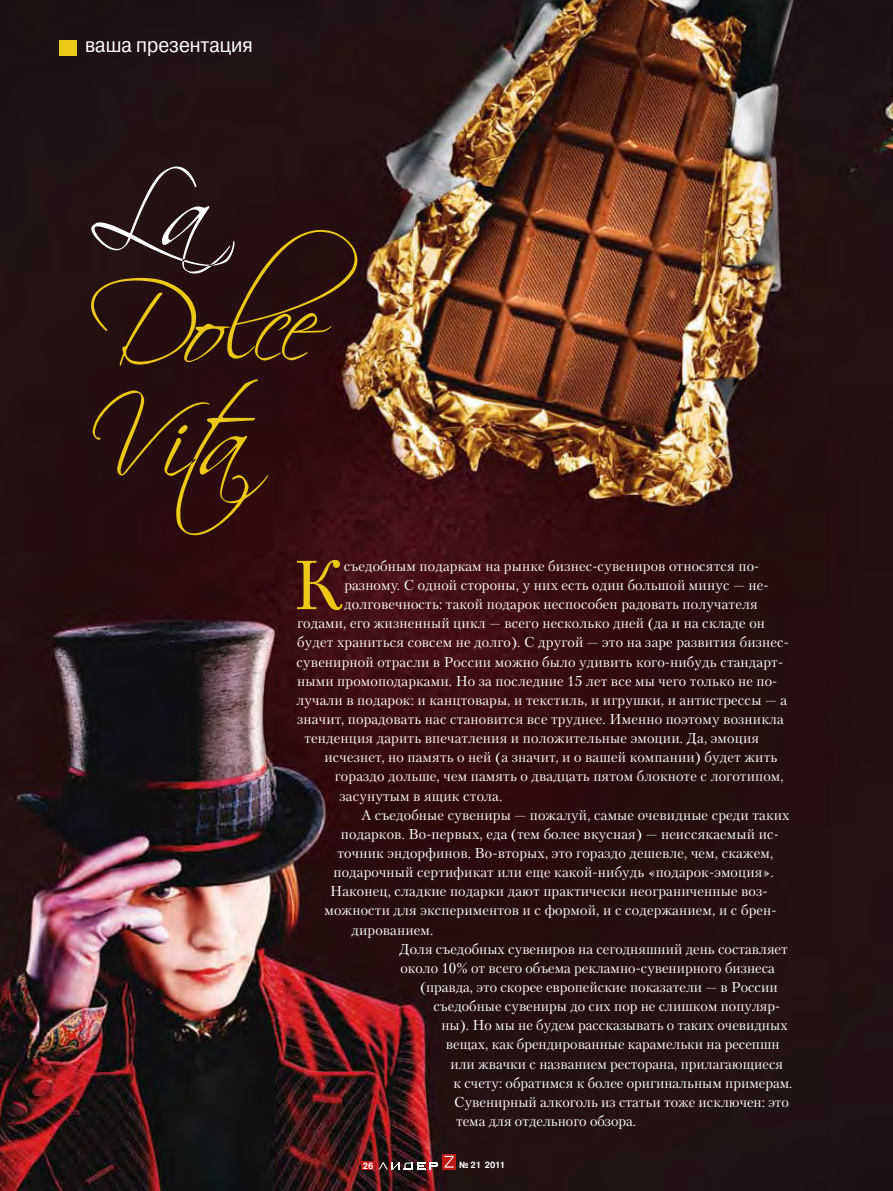
<style>
.page{position:relative;width:893px;height:1191px;background:#fff}
.page>*{position:absolute;margin:0;border:0;box-sizing:border-box;transform-origin:0 0}
.t1{font:68.85px "Petersburg C";color:#ecc917}
.t2{font:21px "Pragmatica C";color:#fff;scale:.9 1}
.t3{font:14.25px "Petersburg C";letter-spacing:.01em;color:#fff}
.t4{font:700 9px "Pragmatica C";color:#fff;scale:.9 1}
</style>
<div class="page">
<img style="left:0;top:0;width:893px;height:1191px">
<svg style="left:93px;top:379px;width:175px;height:156px;background:#3c1f10"></svg>
<svg style="left:91px;top:166px;width:267px;height:200px;background:#382118"></svg>
<div style="left:60px;top:40px;width:17px;height:16px;background:#ecc917"></div>
<svg style="left:379px;top:1162px;width:59px;height:7px"></svg>
<div style="left:362px;top:1161px;width:13px;height:8px;background:#bf1a17"></div>
<svg style="left:442px;top:1153px;width:14px;height:16px"></svg>
<svg style="left:444px;top:1155px;width:10px;height:12px"></svg>
<h2 class="t2" style="left:85px;top:34px;width:188px">ваша презентация</h2>
<h1 class="t1" style="left:292px;top:544px;width:53px">К</h1>
<p class="t3" style="left:344px;top:557px;width:417px">съедобным подаркам на рынке бизнес-сувениров относятся по-</p>
<p class="t3" style="left:344px;top:576px;width:426px">разному. С одной стороны, у них есть один большой минус — не-</p>
<p class="t3" style="left:344px;top:595px;width:415px">долговечность: такой подарок неспособен радовать получателя</p>
<p class="t3" style="left:297px;top:615px;width:469px">годами, его жизненный цикл — всего несколько дней (да и на складе он</p>
<p class="t3" style="left:297px;top:634px;width:493px">будет храниться совсем не долго). С другой — это на заре развития бизнес-</p>
<p class="t3" style="left:297px;top:653px;width:488px">сувенирной отрасли в России можно было удивить кого-нибудь стандарт-</p>
<p class="t3" style="left:297px;top:672px;width:482px">ными промоподарками. Но за последние 15 лет все мы чего только не по-</p>
<p class="t3" style="left:296px;top:691px;width:492px">лучали в подарок: и канцтовары, и текстиль, и игрушки, и антистрессы — а</p>
<p class="t3" style="left:297px;top:710px;width:488px">значит, порадовать нас становится все труднее. Именно поэтому возникла</p>
<p class="t3" style="left:304px;top:729px;width:456px">тенденция дарить впечатления и положительные эмоции. Да, эмоция</p>
<p class="t3" style="left:324px;top:749px;width:454px">исчезнет, но память о ней (а значит, и о вашей компании) будет жить</p>
<p class="t3" style="left:335px;top:768px;width:450px">гораздо дольше, чем память о двадцать пятом блокноте с логотипом,</p>
<p class="t3" style="left:340px;top:787px;width:164px">засунутым в ящик стола.</p>
<p class="t3" style="left:361px;top:806px;width:430px">А съедобные сувениры — пожалуй, самые очевидные среди таких</p>
<p class="t3" style="left:341px;top:825px;width:440px">подарков. Во-первых, еда (тем более вкусная) — неиссякаемый ис-</p>
<p class="t3" style="left:337px;top:844px;width:437px">точник эндорфинов. Во-вторых, это гораздо дешевле, чем, скажем,</p>
<p class="t3" style="left:333px;top:863px;width:442px">подарочный сертификат или еще какой-нибудь «подарок-эмоция».</p>
<p class="t3" style="left:330px;top:882px;width:439px">Наконец, сладкие подарки дают практически неограниченные воз-</p>
<p class="t3" style="left:324px;top:902px;width:454px">можности для экспериментов и с формой, и с содержанием, и с брен-</p>
<p class="t3" style="left:351px;top:921px;width:83px">дированием.</p>
<p class="t3" style="left:399px;top:940px;width:390px">Доля съедобных сувениров на сегодняшний день составляет</p>
<p class="t3" style="left:400px;top:959px;width:376px">около 10% от всего объема рекламно-сувенирного бизнеса</p>
<p class="t3" style="left:420px;top:978px;width:359px">(правда, это скорее европейские показатели — в России</p>
<p class="t3" style="left:433px;top:997px;width:348px">съедобные сувениры до сих пор не слишком популяр-</p>
<p class="t3" style="left:441px;top:1016px;width:348px">ны). Но мы не будем рассказывать о таких очевидных</p>
<p class="t3" style="left:446px;top:1036px;width:335px">вещах, как брендированные карамельки на ресепшн</p>
<p class="t3" style="left:450px;top:1055px;width:334px">или жвачки с названием ресторана, прилагающиеся</p>
<p class="t3" style="left:453px;top:1074px;width:340px">к счету: обратимся к более оригинальным примерам.</p>
<p class="t3" style="left:454px;top:1093px;width:336px">Сувенирный алкоголь из статьи тоже исключен: это</p>
<p class="t3" style="left:456px;top:1112px;width:182px">тема для отдельного обзора.</p>
<p class="t4" style="left:363px;top:1160px;width:13px">26</p>
<p class="t4" style="left:459px;top:1160px;width:53px">№ 21 2011</p>
</div>
